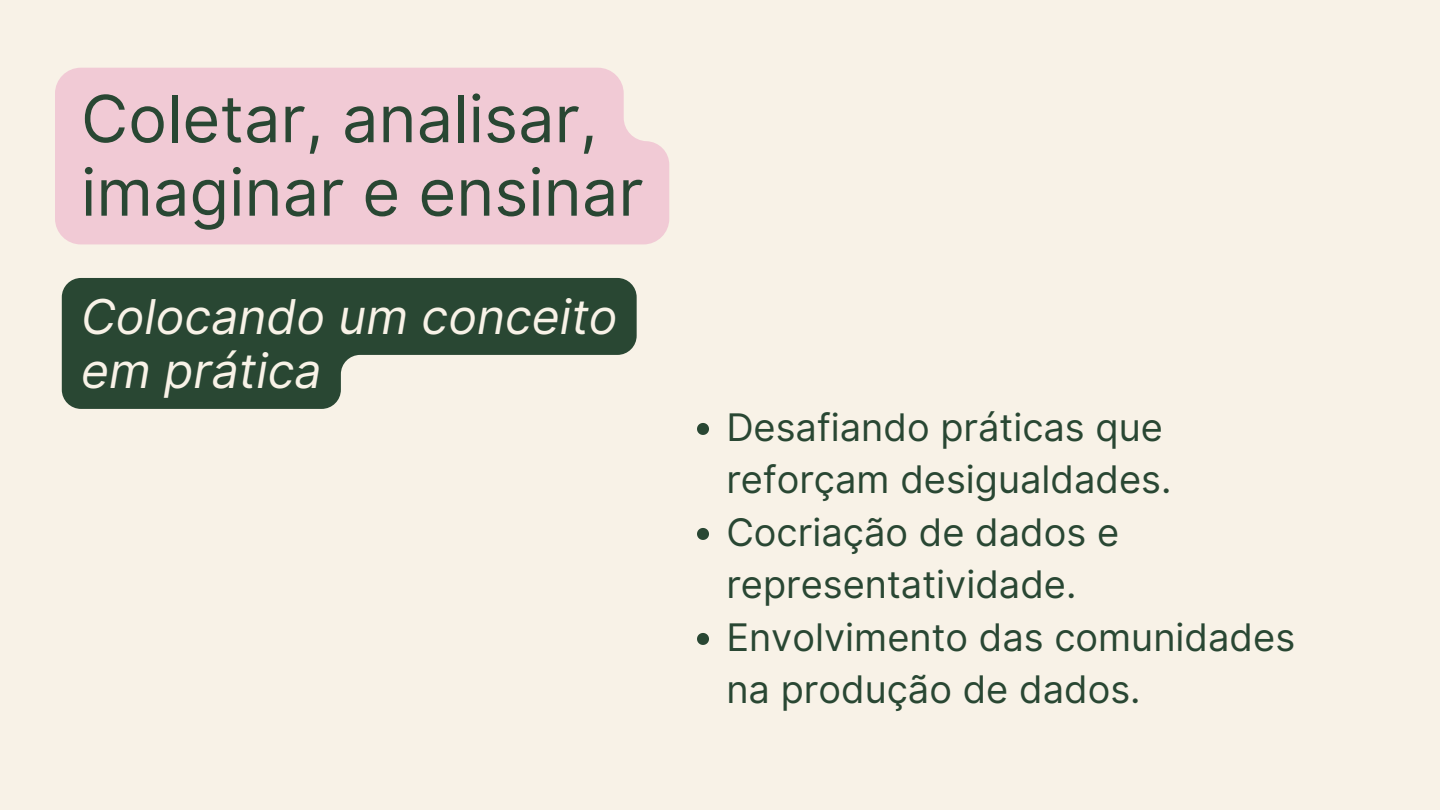
<style>
.page{position:relative;width:1440px;height:810px;background:#f8f2e7}
.page>*{position:absolute;margin:0;border:0;box-sizing:border-box;transform-origin:0 0}
.t1{font:65px/73.5px "Inter";color:#294733}
.t2{font:italic 48px/54px "Inter";color:#f8f2e7}
.t3{font:38px/52.5px "Inter";color:#294733}
</style>
<div class="page">
<svg style="left:697px;top:423px;width:12px;height:12px"></svg>
<svg style="left:697px;top:528px;width:12px;height:12px"></svg>
<svg style="left:697px;top:633px;width:12px;height:12px"></svg>
<svg style="left:62px;top:278px;width:575px;height:131px;fill:#294733"></svg>
<div style="left:55px;top:68px;width:614px;height:176px;background:#f1cad5"></div>
<p class="t1" style="left:81px;top:82px;width:564px">Coletar, analisar, imaginar e ensinar</p>
<p class="t2" style="left:81px;top:290px;width:538px">Colocando um conceito em prática</p>
<h1 class="t3" style="left:726px;top:401px;width:447px">Desafiando práticas que reforçam desigualdades.</h1>
<h2 class="t3" style="left:726px;top:506px;width:394px">Cocriação de dados e representatividade.</h2>
<p class="t3" style="left:726px;top:611px;width:570px">Envolvimento das comunidades na produção de dados.</p>
</div>
